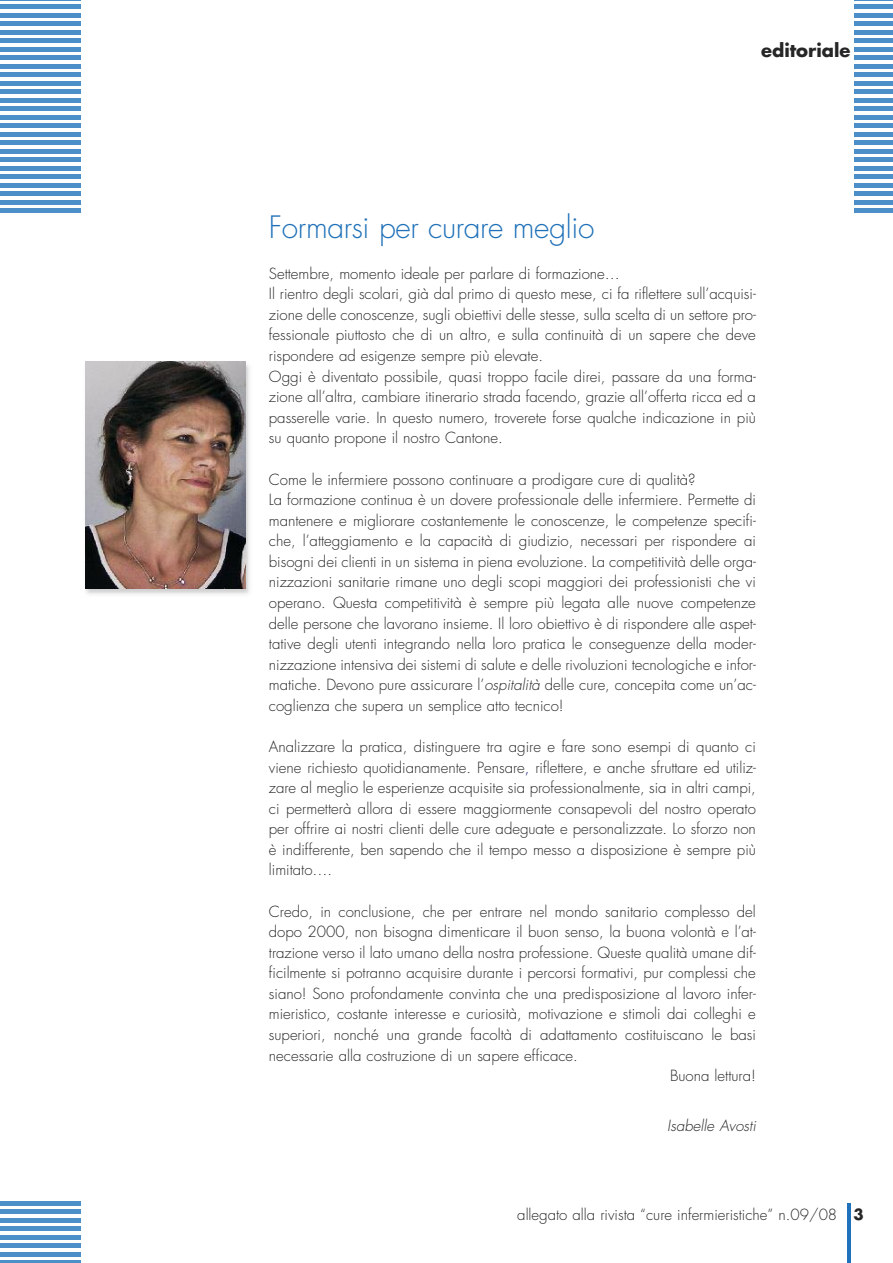
<style>
.page{position:relative;width:893px;height:1263px;background:#fff}
.page>*{position:absolute;margin:0;border:0;box-sizing:border-box;transform-origin:0 0}
.t1{font:300 30px "Futura";letter-spacing:-.015em;color:#1f71b9}
.t2{font:700 18px "Futura";color:#272627}
.t3{font:300 15px/20.5px "Futura";color:#272627}
.t4{font:italic 300 15px "Futura";color:#272627}
.s1{font-style:italic}
.s2{color:#000080}
.s3{font-weight:700}
</style>
<div class="page">
<hr style="left:0;top:1261px;width:81px;height:2px;background:#4c8ec7">
<hr style="left:0;top:1252px;width:81px;height:4px;background:#4c8ec7">
<hr style="left:0;top:1244px;width:81px;height:4px;background:#4c8ec7">
<hr style="left:0;top:1235px;width:81px;height:4px;background:#4c8ec7">
<hr style="left:0;top:1227px;width:81px;height:4px;background:#4c8ec7">
<hr style="left:0;top:1218px;width:81px;height:4px;background:#4c8ec7">
<hr style="left:0;top:1210px;width:81px;height:4px;background:#4c8ec7">
<hr style="left:0;top:1201px;width:81px;height:4px;background:#4c8ec7">
<hr style="left:847px;top:1203px;width:4px;height:60px;background:#1f71b9">
<hr style="left:855px;top:209px;width:38px;height:4px;background:#4c8ec7">
<hr style="left:855px;top:200px;width:38px;height:4px;background:#4c8ec7">
<hr style="left:855px;top:192px;width:38px;height:4px;background:#4c8ec7">
<hr style="left:855px;top:183px;width:38px;height:4px;background:#4c8ec7">
<hr style="left:855px;top:175px;width:38px;height:4px;background:#4c8ec7">
<hr style="left:855px;top:166px;width:38px;height:4px;background:#4c8ec7">
<hr style="left:855px;top:158px;width:38px;height:4px;background:#4c8ec7">
<hr style="left:855px;top:149px;width:38px;height:4px;background:#4c8ec7">
<hr style="left:855px;top:141px;width:38px;height:4px;background:#4c8ec7">
<hr style="left:855px;top:132px;width:38px;height:4px;background:#4c8ec7">
<hr style="left:855px;top:124px;width:38px;height:4px;background:#4c8ec7">
<hr style="left:855px;top:115px;width:38px;height:4px;background:#4c8ec7">
<hr style="left:855px;top:107px;width:38px;height:4px;background:#4c8ec7">
<hr style="left:855px;top:98px;width:38px;height:4px;background:#4c8ec7">
<hr style="left:855px;top:90px;width:38px;height:4px;background:#4c8ec7">
<hr style="left:855px;top:81px;width:38px;height:4px;background:#4c8ec7">
<hr style="left:855px;top:73px;width:38px;height:4px;background:#4c8ec7">
<hr style="left:855px;top:64px;width:38px;height:4px;background:#4c8ec7">
<hr style="left:855px;top:56px;width:38px;height:4px;background:#4c8ec7">
<hr style="left:855px;top:47px;width:38px;height:4px;background:#4c8ec7">
<hr style="left:855px;top:39px;width:38px;height:4px;background:#4c8ec7">
<hr style="left:855px;top:30px;width:38px;height:4px;background:#4c8ec7">
<div style="left:855px;top:21px;width:38px;height:5px;background:#4c8ec7"></div>
<hr style="left:855px;top:13px;width:38px;height:4px;background:#4c8ec7">
<div style="left:855px;top:4px;width:38px;height:5px;background:#4c8ec7"></div>
<hr style="left:855px;top:0;width:38px;height:1px;background:#4c8ec7">
<hr style="left:0;top:209px;width:81px;height:4px;background:#4c8ec7">
<hr style="left:0;top:200px;width:81px;height:4px;background:#4c8ec7">
<hr style="left:0;top:192px;width:81px;height:4px;background:#4c8ec7">
<hr style="left:0;top:183px;width:81px;height:4px;background:#4c8ec7">
<hr style="left:0;top:175px;width:81px;height:4px;background:#4c8ec7">
<hr style="left:0;top:166px;width:81px;height:4px;background:#4c8ec7">
<hr style="left:0;top:158px;width:81px;height:4px;background:#4c8ec7">
<hr style="left:0;top:149px;width:81px;height:4px;background:#4c8ec7">
<hr style="left:0;top:141px;width:81px;height:4px;background:#4c8ec7">
<hr style="left:0;top:132px;width:81px;height:4px;background:#4c8ec7">
<hr style="left:0;top:124px;width:81px;height:4px;background:#4c8ec7">
<hr style="left:0;top:115px;width:81px;height:4px;background:#4c8ec7">
<hr style="left:0;top:107px;width:81px;height:4px;background:#4c8ec7">
<hr style="left:0;top:98px;width:81px;height:4px;background:#4c8ec7">
<hr style="left:0;top:90px;width:81px;height:4px;background:#4c8ec7">
<hr style="left:0;top:81px;width:81px;height:4px;background:#4c8ec7">
<hr style="left:0;top:73px;width:81px;height:4px;background:#4c8ec7">
<hr style="left:0;top:64px;width:81px;height:4px;background:#4c8ec7">
<hr style="left:0;top:56px;width:81px;height:4px;background:#4c8ec7">
<hr style="left:0;top:47px;width:81px;height:4px;background:#4c8ec7">
<hr style="left:0;top:39px;width:81px;height:4px;background:#4c8ec7">
<hr style="left:0;top:30px;width:81px;height:4px;background:#4c8ec7">
<div style="left:0;top:21px;width:81px;height:5px;background:#4c8ec7"></div>
<hr style="left:0;top:13px;width:81px;height:4px;background:#4c8ec7">
<div style="left:0;top:4px;width:81px;height:5px;background:#4c8ec7"></div>
<hr style="left:0;top:0;width:81px;height:1px;background:#4c8ec7">
<img style="left:85px;top:361px;width:165px;height:233px">
<img style="left:85px;top:361px;width:160px;height:227px">
<p class="t2" style="left:761px;top:43px;width:91px">editoriale</p>
<h1 class="t1" style="left:269px;top:213px;width:327px">Formarsi per curare meglio</h1>
<p class="t3" style="left:269px;top:264px;width:488px">Settembre, momento ideale per parlare di formazione…<br>Il rientro degli scolari, già dal primo di questo mese, ci fa riflettere sull’acquisi&shy;zione delle conoscenze, sugli obiettivi delle stesse, sulla scelta di un settore pro&shy;fessionale piuttosto che di un altro, e sulla continuità di un sapere che deve rispondere ad esigenze sempre più elevate.<br>Oggi è diventato possibile, quasi troppo facile direi, passare da una forma&shy;zione all’altra, cambiare itinerario strada facendo, grazie all’offerta ricca ed a passerelle varie. In questo numero, troverete forse qualche indicazione in più su quanto propone il nostro Cantone.</p>
<p class="t3" style="left:269px;top:470px;width:488px">Come le infermiere possono continuare a prodigare cure di qualità?<br>La formazione continua è un dovere professionale delle infermiere. Permette di mantenere e migliorare costantemente le conoscenze, le competenze specifi&shy;che, l’atteggiamento e la capacità di giudizio, necessari per rispondere ai bisogni dei clienti in un sistema in piena evoluzione. La competitività delle orga&shy;nizzazioni sanitarie rimane uno degli scopi maggiori dei professionisti che vi operano. Questa competitività è sempre più legata alle nuove competenze delle persone che lavorano insieme. Il loro obiettivo è di rispondere alle aspet&shy;tative degli utenti integrando nella loro pratica le conseguenze della moder&shy;nizzazione intensiva dei sistemi di salute e delle rivoluzioni tecnologiche e infor&shy;matiche. Devono pure assicurare l’<span class="s1">ospitalità</span> delle cure, concepita come un’ac&shy;coglienza che supera un semplice atto tecnico!</p>
<p class="t3" style="left:269px;top:737px;width:488px;text-align:justify">Analizzare la pratica, distinguere tra agire e fare sono esempi di quanto ci viene richiesto quotidianamente. Pensare<span class="s2">,</span> riflettere, e anche sfruttare ed utiliz&shy;zare al meglio le esperienze acquisite sia professionalmente, sia in altri campi, ci permetterà allora di essere maggiormente consapevoli del nostro operato per offrire ai nostri clienti delle cure adeguate e personalizzate. Lo sforzo non è indifferente, ben sapendo che il tempo messo a disposizione è sempre più limitato….</p>
<p class="t3" style="left:269px;top:902px;width:488px">Credo, in conclusione, che per entrare nel mondo sanitario complesso del</p>
<p class="t3" style="left:269px;top:923px;width:488px">dopo 2000, non bisogna dimenticare il buon senso, la buona volontà e l’at-</p>
<p class="t3" style="left:269px;top:943px;width:488px">trazione verso il lato umano della nostra professione. Queste qualità umane dif-</p>
<p class="t3" style="left:269px;top:964px;width:488px">ficilmente si potranno acquisire durante i percorsi formativi, pur complessi che</p>
<p class="t3" style="left:269px;top:984px;width:488px">siano! Sono profondamente convinta che una predisposizione al lavoro infer-</p>
<p class="t3" style="left:269px;top:1005px;width:488px">mieristico, costante interesse e curiosità, motivazione e stimoli dai colleghi e</p>
<p class="t3" style="left:269px;top:1025px;width:488px">superiori, nonché una grande facoltà di adattamento costituiscano le basi</p>
<p class="t3" style="left:269px;top:1046px;width:310px">necessarie alla costruzione di un sapere efficace.</p>
<p class="t3" style="left:670px;top:1067px;width:87px">Buona lettura!</p>
<p class="t4" style="left:667px;top:1119px;width:90px">Isabelle Avosti</p>
<p class="t3" style="left:517px;top:1206px;width:348px">allegato alla rivista “cure infermieristiche” n.09/08 <span class="s3">3</span></p>
</div>
